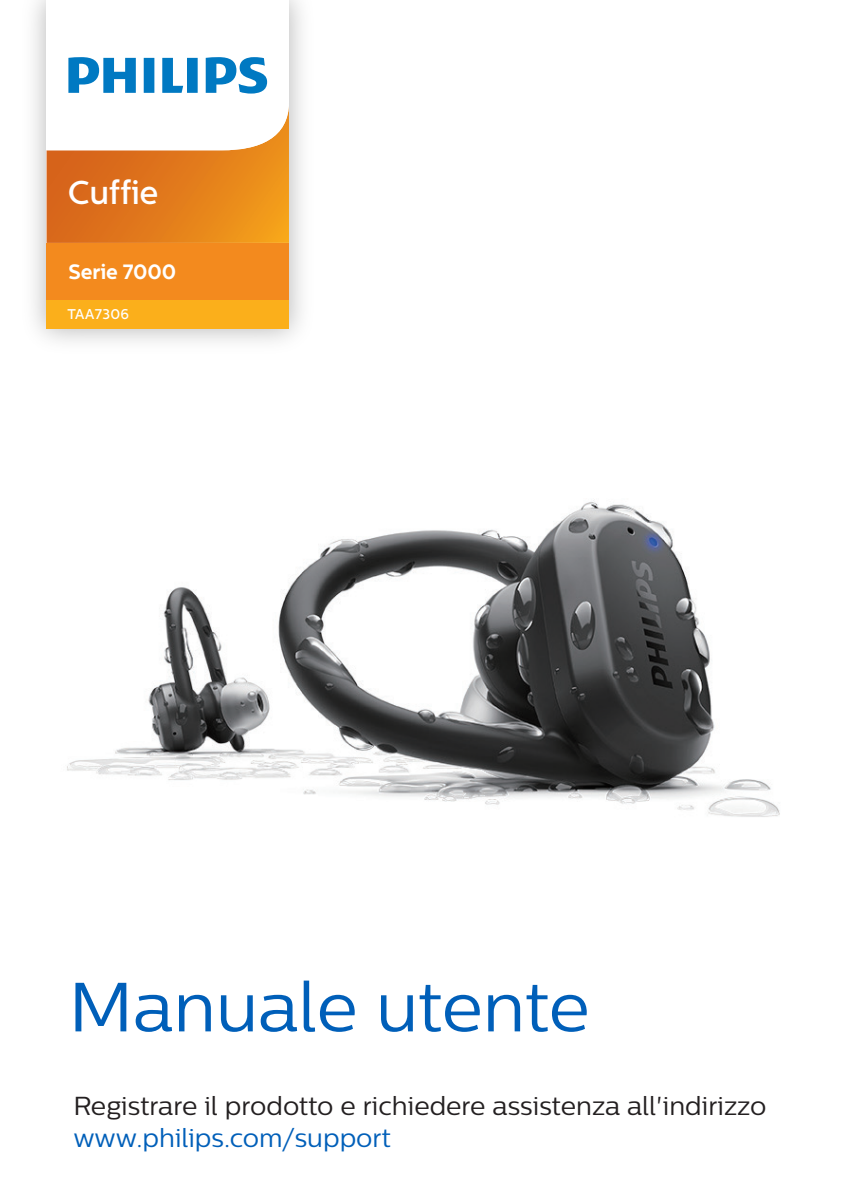
<style>
.page{position:relative;width:842px;height:1191px;background:#fff}
.page>*{position:absolute;margin:0;border:0;box-sizing:border-box;transform-origin:0 0}
.t1{font:69.4px "Centrale Sans";color:#005fb9}
.t2{font:500 33px "Centrale Sans";letter-spacing:-.01em;color:#fff}
.t3{font:26px "Centrale Sans";color:#231f20}
.t4{font:26px "Centrale Sans";color:#005fb9}
.t5{font:700 20.6px "Centrale Sans";letter-spacing:-.005em;color:#fff}
.t6{font:500 14.2px "Centrale Sans";letter-spacing:.02em;color:#fff}
</style>
<div class="page">
<img style="left:67px;top:500px;width:713px;height:317px">
<img style="left:33px;top:0;width:269px;height:342px">
<svg style="left:47px;top:0;width:242px;height:243px"></svg>
<div style="left:47px;top:243px;width:242px;height:57px;background:#f38a1e"></div>
<div style="left:47px;top:300px;width:242px;height:29px;background:#fbaf1b"></div>
<p class="t2" style="left:68px;top:173px;width:92px">Cuffie</p>
<p class="t5" style="left:69px;top:259px;width:109px">Serie 7000</p>
<p class="t6" style="left:67px;top:306px;width:63px">TAA7306</p>
<h1 class="t1" style="left:69px;top:967px;width:523px">Manuale utente</h1>
<p class="t3" style="left:73px;top:1091px;width:695px">Registrare il prodotto e richiedere assistenza all'indirizzo</p>
<p class="t4" style="left:73px;top:1122px;width:319px">www.philips.com/support</p>
</div>
